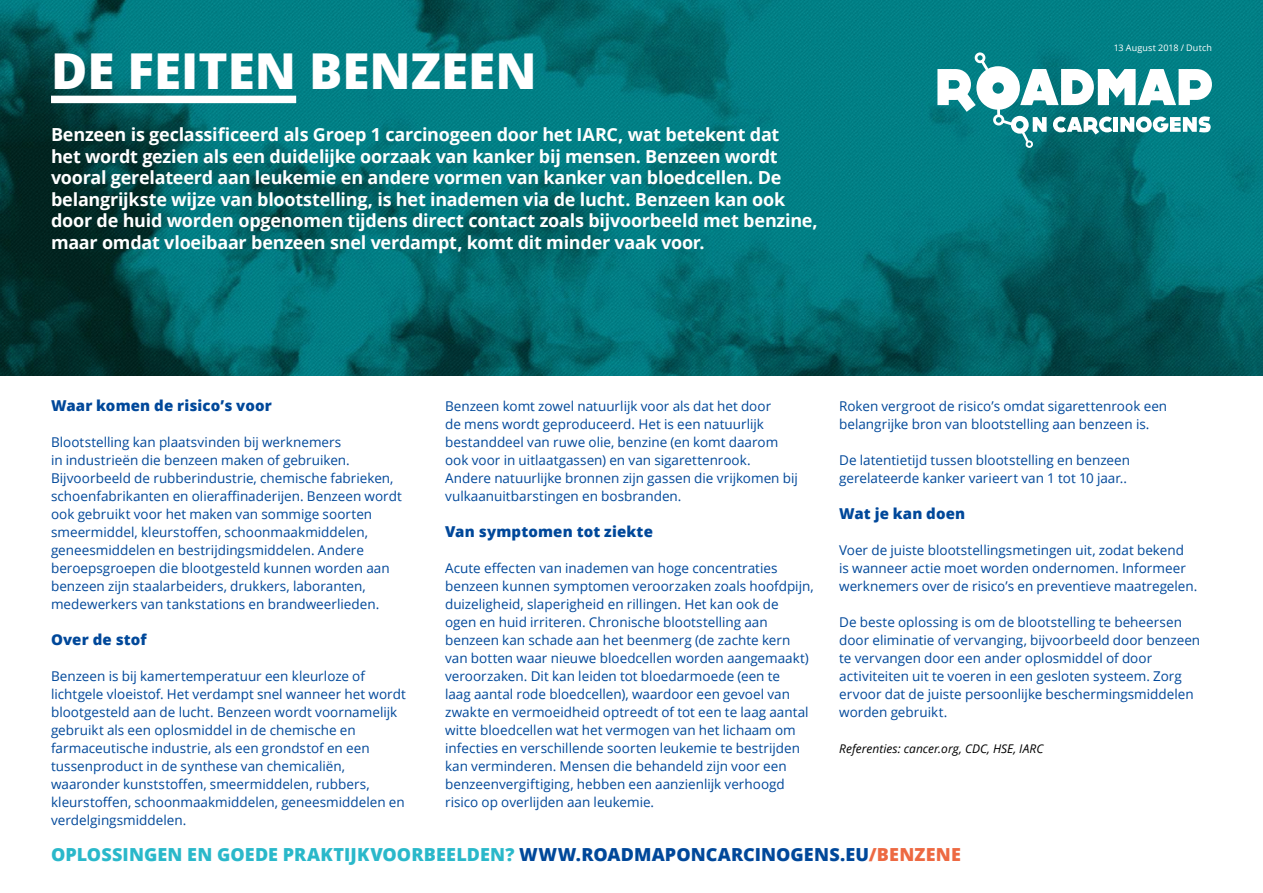
<style>
.page{position:relative;width:1263px;height:893px;background:#fff}
.page>*{position:absolute;margin:0;border:0;box-sizing:border-box;transform-origin:0 0}
.Titel_Cyrilisch{font:800 49.5px "Open Sans";color:#fff}
.Intro_wit{font:700 18px/21.6px "Open Sans";letter-spacing:-.015em;color:#fff}
.URL{font:800 18px "Open Sans";letter-spacing:.005em;color:#2ab8ca}
.Kopje{font:800 15px "Open Sans";letter-spacing:.01em;color:#00489a}
.t1{font:13.5px/18px "Open Sans";color:#00489a}
.ref{font:italic 12px "Open Sans";letter-spacing:.005em;color:#000}
.t2{font:9px "Open Sans";letter-spacing:.015em;color:#fff}
.s1{color:#00489a}
.s2{color:#ed6942}
</style>
<div class="page">
<img style="left:0;top:0;width:1263px;height:375px">
<div style="left:51px;top:96px;width:245px;height:7px;background:#fff"></div>
<svg style="left:937px;top:52px;width:275px;height:96px"></svg>
<p class="Titel_Cyrilisch" style="left:51px;top:33px;width:487px">DE FEITEN BENZEEN</p>
<p class="Intro_wit" style="left:51px;top:123px;width:768px">Benzeen is geclassificeerd als Groep 1 carcinogeen door het IARC, wat betekent dat<br>het wordt gezien als een duidelijke oorzaak van kanker bij mensen. Benzeen wordt vooral gerelateerd aan leukemie en andere vormen van kanker van bloedcellen. De belangrijkste wijze van blootstelling, is het inademen via de lucht. Benzeen kan ook door de huid worden opgenomen tijdens direct contact zoals bijvoorbeeld met benzine, maar omdat vloeibaar benzeen snel verdampt, komt dit minder vaak voor.</p>
<p class="t2" style="left:1114px;top:42px;width:100px">13 August 2018 / Dutch</p>
<p class="Kopje" style="left:51px;top:394px;width:222px">Waar komen de risico’s voor</p>
<p class="t1" style="left:51px;top:433px;width:352px">Blootstelling kan plaatsvinden bij werknemers<br>in industrieën die benzeen maken of gebruiken.<br>Bijvoorbeeld de rubberindustrie, chemische fabrieken, schoenfabrikanten en olieraffinaderijen. Benzeen wordt ook gebruikt voor het maken van sommige soorten smeermiddel, kleurstoffen, schoonmaakmiddelen, geneesmiddelen en bestrijdingsmiddelen. Andere beroepsgroepen die blootgesteld kunnen worden aan benzeen zijn staalarbeiders, drukkers, laboranten, medewerkers van tankstations en brandweerlieden.</p>
<p class="Kopje" style="left:51px;top:628px;width:97px">Over de stof</p>
<p class="t1" style="left:51px;top:667px;width:356px">Benzeen is bij kamertemperatuur een kleurloze of lichtgele vloeistof. Het verdampt snel wanneer het wordt blootgesteld aan de lucht. Benzeen wordt voornamelijk gebruikt als een oplosmiddel in de chemische en farmaceutische industrie, als een grondstof en een tussenproduct in de synthese van chemicaliën, waaronder kunststoffen, smeermiddelen, rubbers, kleurstoffen, schoonmaakmiddelen, geneesmiddelen en verdelgingsmiddelen.</p>
<p class="t1" style="left:445px;top:397px;width:354px">Benzeen komt zowel natuurlijk voor als dat het door<br>de mens wordt geproduceerd. Het is een natuurlijk bestanddeel van ruwe olie, benzine (en komt daarom ook voor in uitlaatgassen) en van sigarettenrook.<br>Andere natuurlijke bronnen zijn gassen die vrijkomen bij vulkaanuitbarstingen en bosbranden.</p>
<p class="Kopje" style="left:445px;top:520px;width:209px">Van symptomen tot ziekte</p>
<p class="t1" style="left:445px;top:559px;width:370px">Acute effecten van inademen van hoge concentraties benzeen kunnen symptomen veroorzaken zoals hoofdpijn, duizeligheid, slaperigheid en rillingen. Het kan ook de<br>ogen en huid irriteren. Chronische blootstelling aan benzeen kan schade aan het beenmerg (de zachte kern van botten waar nieuwe bloedcellen worden aangemaakt) veroorzaken. Dit kan leiden tot bloedarmoede (een te<br>laag aantal rode bloedcellen), waardoor een gevoel van zwakte en vermoeidheid optreedt of tot een te laag aantal witte bloedcellen wat het vermogen van het lichaam om infecties en verschillende soorten leukemie te bestrijden kan verminderen. Mensen die behandeld zijn voor een benzeenvergiftiging, hebben een aanzienlijk verhoogd risico op overlijden aan leukemie.</p>
<p class="t1" style="left:839px;top:397px;width:330px">Roken vergroot de risico’s omdat sigarettenrook een belangrijke bron van blootstelling aan benzeen is.</p>
<p class="t1" style="left:839px;top:451px;width:292px">De latentietijd tussen blootstelling en benzeen gerelateerde kanker varieert van 1 tot 10 jaar..</p>
<p class="Kopje" style="left:839px;top:502px;width:128px">Wat je kan doen</p>
<p class="t1" style="left:839px;top:541px;width:360px">Voer de juiste blootstellingsmetingen uit, zodat bekend<br>is wanneer actie moet worden ondernomen. Informeer werknemers over de risico’s en preventieve maatregelen.</p>
<p class="t1" style="left:839px;top:613px;width:363px">De beste oplossing is om de blootstelling te beheersen door eliminatie of vervanging, bijvoorbeeld door benzeen te vervangen door een ander oplosmiddel of door activiteiten uit te voeren in een gesloten systeem. Zorg ervoor dat de juiste persoonlijke beschermingsmiddelen worden gebruikt.</p>
<p class="ref" style="left:839px;top:740px;width:206px">Referenties: cancer.org, CDC, HSE, IARC</p>
<p class="URL" style="left:51px;top:841px;width:911px">OPLOSSINGEN EN GOEDE PRAKTIJKVOORBEELDEN? <span class="s1">WWW.ROADMAPONCARCINOGENS.EU</span><span class="s2">/BENZENE</span></p>
</div>
